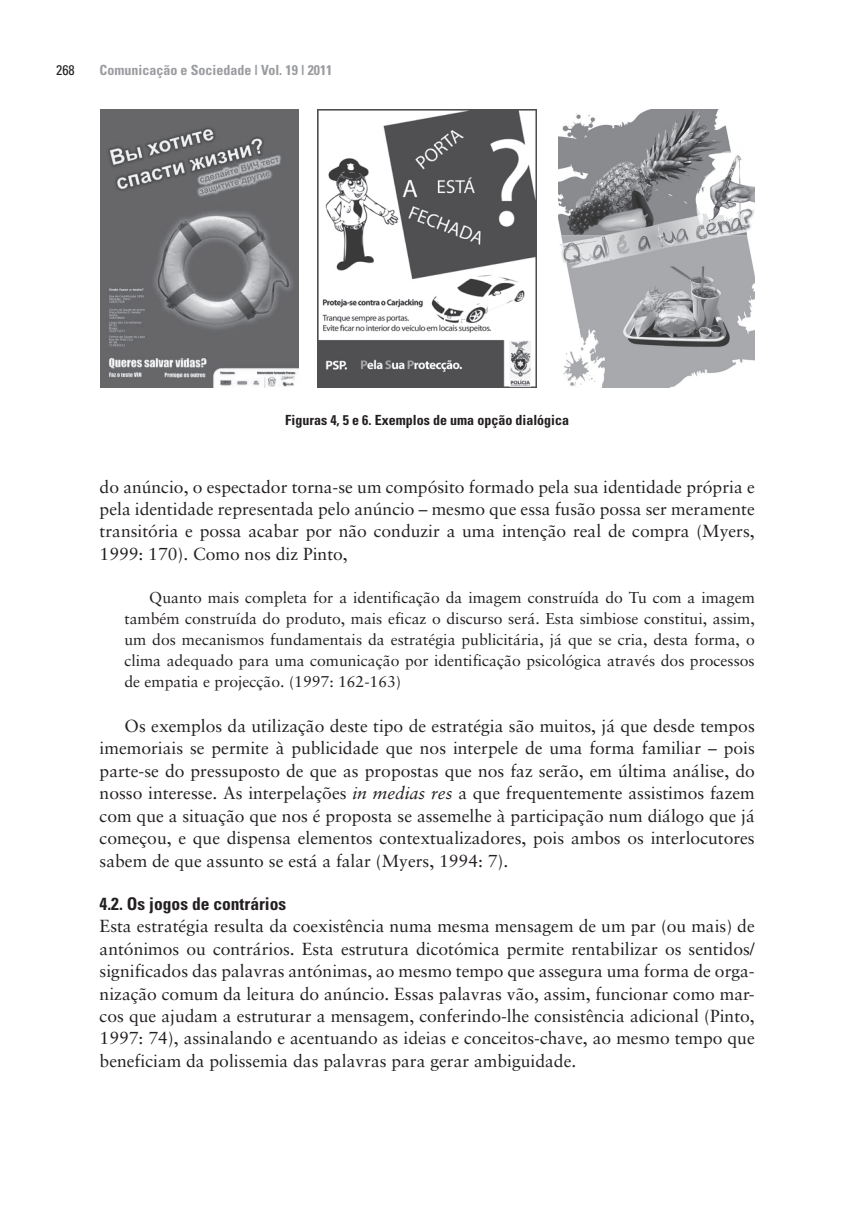
<style>
.page{position:relative;width:853px;height:1215px;background:#fff}
.page>*{position:absolute;margin:0;border:0;box-sizing:border-box;transform-origin:0 0}
.t1{font:17.5px/22.4px "Sabon";color:#231f20;text-align:justify}
.t2{font:700 condensed 17.5px "Univers";color:#231f20}
.t3{font:15.75px/21px "Sabon";color:#231f20;text-align:justify}
.t4{font:700 condensed 14px "Univers";color:#231f20}
.t5{font:700 condensed 14px "Univers";color:#9b9ca0}
.t6{font:condensed 14px "Univers";color:#231f20}
.s1{font-style:italic}
</style>
<div class="page">
<img style="left:558px;top:109px;width:196px;height:279px">
<img style="left:318px;top:109px;width:218px;height:279px">
<img style="left:100px;top:109px;width:199px;height:279px">
<p class="t6" style="left:56px;top:64px;width:20px">268</p>
<p class="t5" style="left:100px;top:64px;width:234px">Comunicação e Sociedade | Vol. 19 | 2011</p>
<p class="t4" style="left:285px;top:415px;width:285px">Figuras 4, 5 e 6. Exemplos de uma opção dialógica</p>
<p class="t1" style="left:100px;top:476px;width:656px">do anúncio, o espectador torna-se um compósito formado pela sua identidade própria e pela identidade representada pelo anúncio – mesmo que essa fusão possa ser meramente transitória e possa acabar por não conduzir a uma intenção real de compra (Myers, 1999: 170). Como nos diz Pinto,</p>
<p class="t3" style="left:124px;top:588px;width:631px;text-indent:25px">Quanto mais completa for a identificação da imagem construída do Tu com a imagem também construída do produto, mais eficaz o discurso será. Esta simbiose constitui, assim, um dos mecanismos fundamentais da estratégia publicitária, já que se cria, desta forma, o clima adequado para uma comunicação por identificação psicológica através dos processos de empatia e projecção. (1997: 162-163)</p>
<p class="t1" style="left:100px;top:716px;width:656px;text-indent:25px">Os exemplos da utilização deste tipo de estratégia são muitos, já que desde tempos imemoriais se permite à publicidade que nos interpele de uma forma familiar – pois parte-se do pressuposto de que as propostas que nos faz serão, em última análise, do nosso interesse. As interpelações <span class="s1">in medias res</span> a que frequentemente assistimos fazem com que a situação que nos é proposta se assemelhe à participação num diálogo que já começou, e que dispensa elementos contextualizadores, pois ambos os interlocutores sabem de que assunto se está a falar (Myers, 1994: 7).</p>
<p class="t2" style="left:100px;top:897px;width:188px">4.2. Os jogos de contrários</p>
<p class="t1" style="left:100px;top:916px;width:656px">Esta estratégia resulta da coexistência numa mesma mensagem de um par (ou mais) de antónimos ou contrários. Esta estrutura dicotómica permite rentabilizar os sentidos/ significados das palavras antónimas, ao mesmo tempo que assegura uma forma de orga&shy;nização comum da leitura do anúncio. Essas palavras vão, assim, funcionar como mar&shy;cos que ajudam a estruturar a mensagem, conferindo-lhe consistência adicional (Pinto, 1997: 74), assinalando e acentuando as ideias e conceitos-chave, ao mesmo tempo que beneficiam da polissemia das palavras para gerar ambiguidade.</p>
</div>
